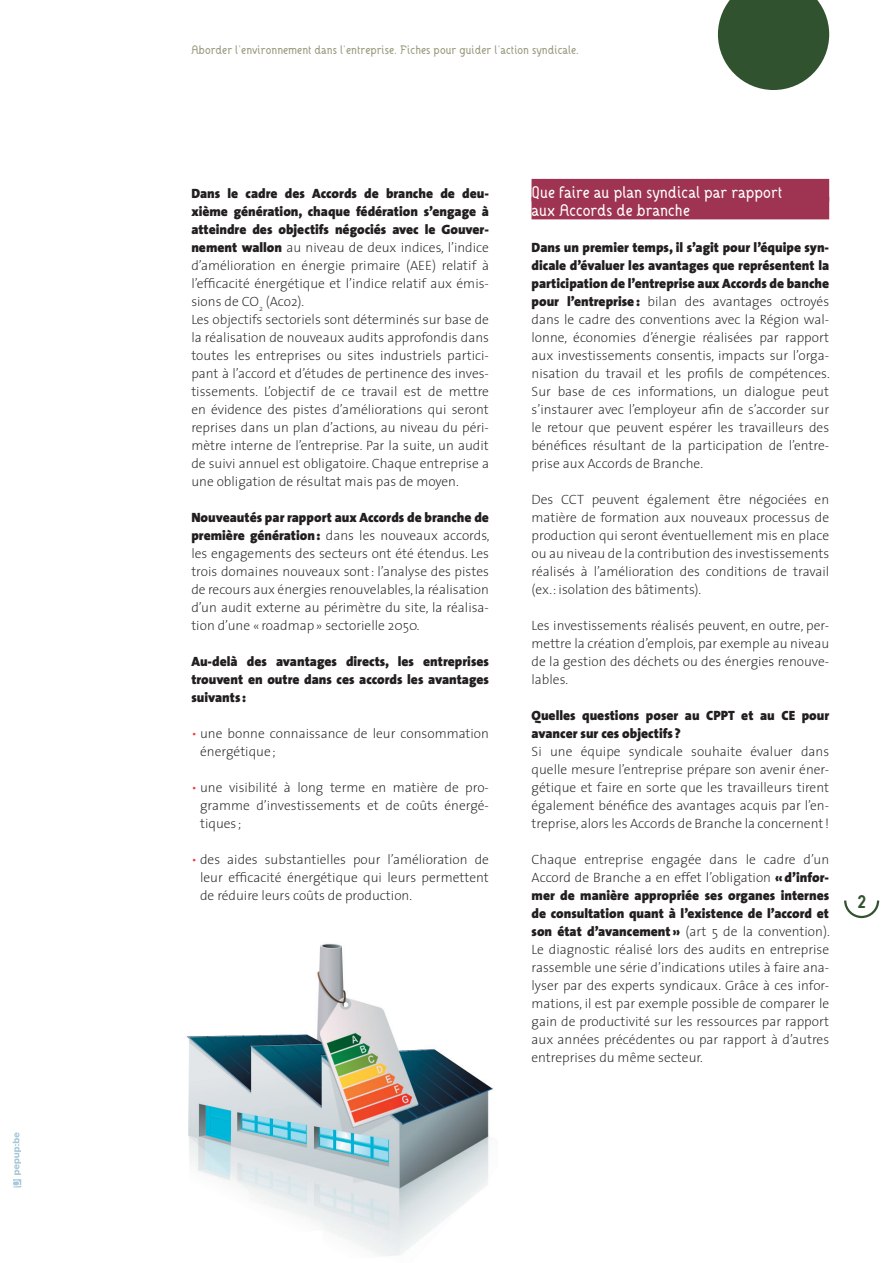
<style>
.page{position:relative;width:893px;height:1263px;background:#fff}
.page>*{position:absolute;margin:0;border:0;box-sizing:border-box;transform-origin:0 0}
.t1{font:700 18px "DANOISE";color:#30522e}
.t2{font:500 16.5px/18px "DANOISE";color:#fff}
.t3{font:200 13.5px/18px "The Sans";color:#231f20;text-align:justify}
.t4{font:900 13.5px/18px "The Sans";color:#231f20;text-align:justify}
.t5{font:500 12px "DANOISE";color:#98987c}
.s1{font-weight:900}
.s2{color:#ee3b32}
</style>
<div class="page">
<svg style="left:13px;top:1132px;width:8px;height:55px"></svg>
<svg style="left:844px;top:900px;width:36px;height:19px"></svg>
<div style="left:531px;top:179px;width:298px;height:22px;background:#9e3451"></div>
<div style="left:531px;top:197px;width:298px;height:22px;background:#9e3451"></div>
<svg style="left:718px;top:0;width:111px;height:90px;background:#506d4e"></svg>
<img style="left:186px;top:943px;width:307px;height:313px">
<p class="t5" style="left:191px;top:42px;width:389px">Aborder l’environnement dans l’entreprise. Fiches pour guider l’action syndicale.</p>
<p class="t3" style="left:191px;top:184px;width:299px;text-align:left"><span class="s1">Dans le cadre des Accords de branche de deu&shy;xième génération, chaque fédération s’engage à atteindre des objectifs négociés avec le Gouver&shy;nement wallon</span> au niveau de deux indices, l’indice d’amélioration en énergie primaire (AEE) relatif à l’efficacité énergétique et l’indice relatif aux émis&shy;sions de CO<sub>2</sub> (Aco2).<br>Les objectifs sectoriels sont déterminés sur base de la réalisation de nouveaux audits approfondis dans toutes les entreprises ou sites industriels partici&shy;pant à l’accord et d’études de pertinence des inves&shy;tissements. L’objectif de ce travail est de mettre en évidence des pistes d’améliorations qui seront reprises dans un plan d’actions, au niveau du péri&shy;mètre interne de l’entreprise. Par la suite, un audit de suivi annuel est obligatoire. Chaque entreprise a une obligation de résultat mais pas de moyen.</p>
<p class="t3" style="left:191px;top:508px;width:300px"><span class="s1">Nouveautés par rapport aux Accords de branche de première génération:</span> dans les nouveaux accords, les engagements des secteurs ont été étendus. Les trois domaines nouveaux sont: l’analyse des pistes de recours aux énergies renouvelables, la réalisation d’un audit externe au périmètre du site, la réalisa&shy;tion d’une « roadmap» sectorielle 2050.</p>
<p class="t4" style="left:191px;top:652px;width:299px">Au-delà des avantages directs, les entreprises trouvent en outre dans ces accords les avantages suivants :</p>
<p class="t3" style="left:200px;top:724px;width:290px;text-indent:-9px"><span class="s2">•</span> une bonne connaissance de leur consommation énergétique;</p>
<p class="t3" style="left:200px;top:778px;width:290px;text-indent:-9px"><span class="s2">•</span> une visibilité à long terme en matière de pro&shy;gramme d’investissements et de coûts énergé&shy;tiques ;</p>
<p class="t3" style="left:200px;top:850px;width:290px;text-indent:-9px"><span class="s2">•</span> des aides substantielles pour l’amélioration de leur efficacité énergétique qui leurs permettent de réduire leurs coûts de production.</p>
<p class="t2" style="left:531px;top:183px;width:252px">Que faire au plan syndical par rapport aux Accords de branche</p>
<p class="t3" style="left:531px;top:238px;width:300px"><span class="s1">Dans un premier temps, il s’agit pour l’équipe syn&shy;dicale d’évaluer les avantages que représentent la participation de l’entreprise aux Accords de banche pour l’entreprise:</span> bilan des avantages octroyés dans le cadre des conventions avec la Région wal&shy;lonne, économies d’énergie réalisées par rapport aux investissements consentis, impacts sur l’orga&shy;nisation du travail et les profils de compétences.<br>Sur base de ces informations, un dialogue peut s’instaurer avec l’employeur afin de s’accorder sur le retour que peuvent espérer les travailleurs des bénéfices résultant de la participation de l’entre&shy;prise aux Accords de Branche.</p>
<p class="t3" style="left:532px;top:490px;width:299px">Des CCT peuvent également être négociées en matière de formation aux nouveaux processus de production qui seront éventuellement mis en place ou au niveau de la contribution des investissements réalisés à l’amélioration des conditions de travail (ex.: isolation des bâtiments).</p>
<p class="t3" style="left:532px;top:616px;width:299px">Les investissements réalisés peuvent, en outre, per&shy;mettre la création d’emplois, par exemple au niveau de la gestion des déchets ou des énergies renouve&shy;lables.</p>
<p class="t4" style="left:532px;top:706px;width:299px">Quelles questions poser au CPPT et au CE pour avancer sur ces objectifs ?</p>
<p class="t3" style="left:532px;top:742px;width:299px">Si une équipe syndicale souhaite évaluer dans quelle mesure l’entreprise prépare son avenir éner&shy;gétique et faire en sorte que les travailleurs tirent également bénéfice des avantages acquis par l’en&shy;treprise, alors les Accords de Branche la concernent!</p>
<p class="t3" style="left:532px;top:850px;width:300px">Chaque entreprise engagée dans le cadre d’un Accord de Branche a en effet l’obligation <span class="s1">«d’infor&shy;mer de manière appropriée ses organes internes de consultation quant à l’existence de l’accord et son état d’avancement»</span> (art 5 de la convention).<br>Le diagnostic réalisé lors des audits en entreprise rassemble une série d’indications utiles à faire ana&shy;lyser par des experts syndicaux. Grâce à ces infor&shy;mations, il est par exemple possible de comparer le gain de productivité sur les ressources par rapport aux années précédentes ou par rapport à d’autres entreprises du même secteur.</p>
<h1 class="t1" style="left:857px;top:890px;width:10px">2</h1>
</div>
